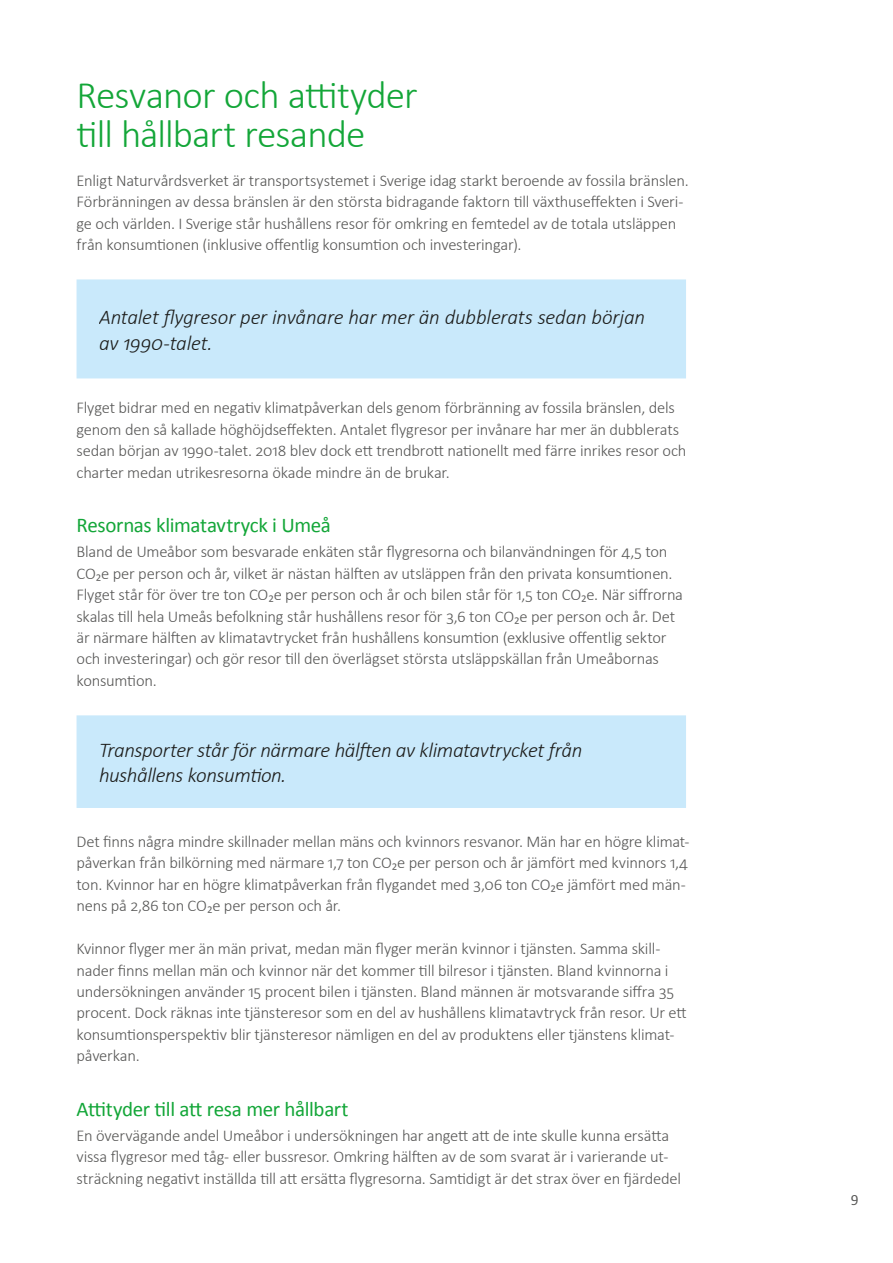
<style>
.page{position:relative;width:893px;height:1263px;background:#fff}
.page>*{position:absolute;margin:0;border:0;box-sizing:border-box;transform-origin:0 0}
.t1{font:300 39px/39px "Calibri";letter-spacing:-.02em;color:#13a638}
.t2{font:italic 300 21px/25.5px "Calibri";letter-spacing:-.015em;color:#1d1d1b}
.t3{font:21px "Calibri";letter-spacing:-.02em;color:#13a638}
.t4{font:300 16.5px/21.5px "Calibri";letter-spacing:-.015em;color:#575756}
.t5{font:15px "Calibri";color:#575756}
</style>
<div class="page">
<div style="left:88px;top:291px;width:587px;height:76px;background:#c9e9fb"></div>
<div style="left:77px;top:279px;width:609px;height:99px;border:22px solid #c9e9fb"></div>
<div style="left:88px;top:727px;width:587px;height:70px;background:#c9e9fb"></div>
<div style="left:77px;top:715px;width:609px;height:93px;border:22px solid #c9e9fb"></div>
<h1 class="t1" style="left:77px;top:74px;width:343px">Resvanor och attityder till hållbart resande</h1>
<p class="t4" style="left:77px;top:169px;width:614px">Enligt Naturvårdsverket är transportsystemet i Sverige idag starkt beroende av fossila bränslen.<br>Förbränningen av dessa bränslen är den största bidragande faktorn till växthuseffekten i Sveri&shy;ge och världen. I Sverige står hushållens resor för omkring en femtedel av de totala utsläppen från konsumtionen (inklusive offentlig konsumtion och investeringar).</p>
<p class="t2" style="left:99px;top:304px;width:548px">Antalet flygresor per invånare har mer än dubblerats sedan början av 1990-talet.</p>
<p class="t4" style="left:77px;top:396px;width:611px">Flyget bidrar med en negativ klimatpåverkan dels genom förbränning av fossila bränslen, dels genom den så kallade höghöjdseffekten. Antalet flygresor per invånare har mer än dubblerats sedan början av 1990-talet. 2018 blev dock ett trendbrott nationellt med färre inrikes resor och charter medan utrikesresorna ökade mindre än de brukar.</p>
<p class="t3" style="left:77px;top:512px;width:256px">Resornas klimatavtryck i Umeå</p>
<p class="t4" style="left:77px;top:540px;width:608px">Bland de Umeåbor som besvarade enkäten står flygresorna och bilanvändningen för 4,5 ton CO₂e per person och år, vilket är nästan hälften av utsläppen från den privata konsumtionen.<br>Flyget står för över tre ton CO₂e per person och år och bilen står för 1,5 ton CO₂e. När siffrorna skalas till hela Umeås befolkning står hushållens resor för 3,6 ton CO₂e per person och år. Det är närmare hälften av klimatavtrycket från hushållens konsumtion (exklusive offentlig sektor och investeringar) och gör resor till den överlägset största utsläppskällan från Umeåbornas konsumtion.</p>
<p class="t2" style="left:99px;top:737px;width:485px">Transporter står för närmare hälften av klimatavtrycket från hushållens konsumtion.</p>
<p class="t4" style="left:77px;top:830px;width:615px">Det finns några mindre skillnader mellan mäns och kvinnors resvanor. Män har en högre klimat&shy;påverkan från bilkörning med närmare 1,7 ton CO₂e per person och år jämfört med kvinnors 1,4 ton. Kvinnor har en högre klimatpåverkan från flygandet med 3,06 ton CO₂e jämfört med män&shy;nens på 2,86 ton CO₂e per person och år.</p>
<p class="t4" style="left:77px;top:937px;width:612px">Kvinnor flyger mer än män privat, medan män flyger merän kvinnor i tjänsten. Samma skill&shy;nader finns mellan män och kvinnor när det kommer till bilresor i tjänsten. Bland kvinnorna i undersökningen använder 15 procent bilen i tjänsten. Bland männen är motsvarande siffra 35 procent. Dock räknas inte tjänsteresor som en del av hushållens klimatavtryck från resor. Ur ett konsumtionsperspektiv blir tjänsteresor nämligen en del av produktens eller tjänstens klimat&shy;påverkan.</p>
<p class="t3" style="left:77px;top:1095px;width:274px">Attityder till att resa mer hållbart</p>
<p class="t4" style="left:77px;top:1124px;width:606px">En övervägande andel Umeåbor i undersökningen har angett att de inte skulle kunna ersätta vissa flygresor med tåg- eller bussresor. Omkring hälften av de som svarat är i varierande ut&shy;sträckning negativt inställda till att ersätta flygresorna. Samtidigt är det strax över en fjärdedel</p>
<p class="t5" style="left:851px;top:1189px;width:9px">9</p>
</div>
